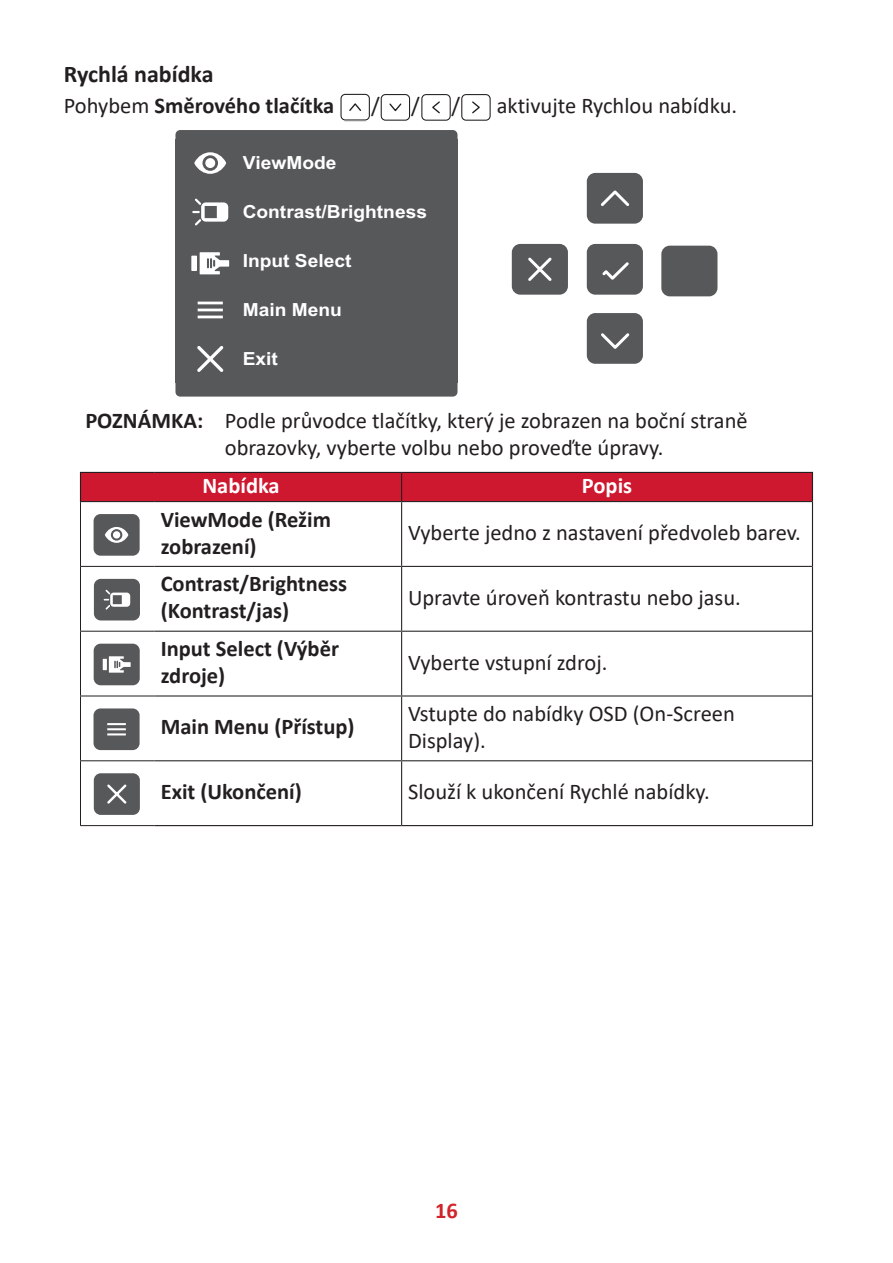
<style>
.page{position:relative;width:893px;height:1263px;background:#fff}
.page>*{position:absolute;margin:0;border:0;box-sizing:border-box;transform-origin:0 0}
.t1{font:700 24px "Calibri";color:#231f20}
.t2{font:22.5px/27px "Calibri";color:#231f20}
.t3{font:700 22.5px/27px "Calibri";color:#231f20}
.t4{font:700 22.5px "Calibri";color:#fff}
.t5{font:700 22.5px "Calibri";color:#d1232a}
.t6{font:700 18px "Arial";color:#fff;scale:1.06 1}
.s1{font-weight:400}
.s2{font-weight:700}
</style>
<div class="page">
<div style="left:340px;top:94px;width:30px;height:26px;border:1px solid #211e1e;border-radius:4px"></div>
<svg style="left:349px;top:103px;width:13px;height:8px"></svg>
<div style="left:381px;top:94px;width:29px;height:27px;border:1px solid #211e1e;border-radius:4px"></div>
<svg style="left:389px;top:103px;width:13px;height:9px"></svg>
<div style="left:421px;top:94px;width:30px;height:27px;border:1px solid #211e1e;border-radius:4px"></div>
<svg style="left:432px;top:101px;width:8px;height:13px"></svg>
<div style="left:461px;top:94px;width:30px;height:27px;border:1px solid #211e1e;border-radius:4px"></div>
<svg style="left:472px;top:101px;width:8px;height:13px"></svg>
<div style="left:175px;top:130px;width:282px;height:267px;background:#57585a;border-radius:5px"></div>
<svg style="left:197px;top:346px;width:26px;height:26px"></svg>
<div style="left:191px;top:256px;width:6px;height:15px;background:#fff"></div>
<svg style="left:200px;top:252px;width:29px;height:22px"></svg>
<hr style="left:198px;top:309px;width:25px;height:2px;background:#fff">
<hr style="left:198px;top:316px;width:25px;height:2px;background:#fff">
<hr style="left:198px;top:302px;width:25px;height:2px;background:#fff">
<svg style="left:192px;top:199px;width:36px;height:26px"></svg>
<svg style="left:194px;top:152px;width:32px;height:22px"></svg>
<div style="left:205px;top:158px;width:10px;height:10px;background:#fff;border-radius:50%"></div>
<div style="left:587px;top:173px;width:56px;height:51px;background:#57585a;border-radius:8px"></div>
<svg style="left:601px;top:190px;width:29px;height:16px"></svg>
<div style="left:587px;top:313px;width:56px;height:51px;background:#57585a;border-radius:8px"></div>
<svg style="left:601px;top:333px;width:29px;height:16px"></svg>
<div style="left:587px;top:244px;width:56px;height:51px;background:#57585a;border-radius:8px"></div>
<svg style="left:602px;top:262px;width:27px;height:18px"></svg>
<div style="left:512px;top:244px;width:56px;height:51px;background:#57585a;border-radius:8px"></div>
<svg style="left:528px;top:257px;width:24px;height:24px"></svg>
<div style="left:661px;top:246px;width:56px;height:50px;background:#57585a;border-radius:8px"></div>
<hr style="left:812px;top:502px;width:1px;height:64px;background:#231f20">
<hr style="left:812px;top:566px;width:1px;height:65px;background:#231f20">
<hr style="left:812px;top:631px;width:1px;height:65px;background:#231f20">
<hr style="left:812px;top:696px;width:1px;height:65px;background:#231f20">
<hr style="left:812px;top:761px;width:1px;height:64px;background:#231f20">
<hr style="left:154px;top:825px;width:248px;height:1px;background:#231f20">
<hr style="left:402px;top:825px;width:411px;height:1px;background:#231f20">
<div style="left:80px;top:472px;width:733px;height:30px;background:#ce182f"></div>
<hr style="left:80px;top:501px;width:74px;height:1px;background:#231f20">
<hr style="left:154px;top:501px;width:248px;height:1px;background:#231f20">
<hr style="left:402px;top:501px;width:410px;height:1px;background:#231f20">
<hr style="left:401px;top:502px;width:1px;height:64px;background:#231f20">
<hr style="left:154px;top:566px;width:248px;height:1px;background:#231f20">
<hr style="left:402px;top:566px;width:410px;height:1px;background:#231f20">
<hr style="left:401px;top:567px;width:1px;height:64px;background:#231f20">
<hr style="left:154px;top:631px;width:248px;height:1px;background:#231f20">
<hr style="left:402px;top:631px;width:410px;height:1px;background:#231f20">
<hr style="left:401px;top:632px;width:1px;height:63px;background:#231f20">
<hr style="left:154px;top:695px;width:248px;height:1px;background:#231f20">
<hr style="left:402px;top:695px;width:410px;height:1px;background:#231f20">
<hr style="left:401px;top:696px;width:1px;height:64px;background:#231f20">
<hr style="left:154px;top:760px;width:248px;height:1px;background:#231f20">
<hr style="left:402px;top:760px;width:410px;height:1px;background:#231f20">
<hr style="left:401px;top:761px;width:1px;height:64px;background:#231f20">
<hr style="left:80px;top:502px;width:1px;height:64px;background:#231f20">
<hr style="left:80px;top:566px;width:74px;height:1px;background:#231f20">
<hr style="left:80px;top:567px;width:1px;height:64px;background:#231f20">
<hr style="left:80px;top:631px;width:74px;height:1px;background:#231f20">
<hr style="left:80px;top:631px;width:1px;height:65px;background:#231f20">
<hr style="left:80px;top:696px;width:74px;height:1px;background:#231f20">
<hr style="left:80px;top:696px;width:1px;height:64px;background:#231f20">
<hr style="left:80px;top:760px;width:74px;height:1px;background:#231f20">
<hr style="left:80px;top:761px;width:1px;height:64px;background:#231f20">
<hr style="left:80px;top:825px;width:74px;height:1px;background:#231f20">
<div style="left:94px;top:514px;width:46px;height:42px;background:#57585a;border-radius:7px"></div>
<svg style="left:105px;top:527px;width:23px;height:16px"></svg>
<div style="left:113px;top:531px;width:7px;height:7px;background:#fff;border-radius:50%"></div>
<div style="left:94px;top:579px;width:46px;height:41px;background:#57585a;border-radius:7px"></div>
<svg style="left:104px;top:590px;width:26px;height:20px"></svg>
<div style="left:94px;top:644px;width:46px;height:41px;background:#57585a;border-radius:7px"></div>
<hr style="left:103px;top:659px;width:4px;height:11px;background:#fff">
<svg style="left:109px;top:656px;width:22px;height:17px"></svg>
<div style="left:94px;top:708px;width:46px;height:42px;background:#57585a;border-radius:7px"></div>
<svg style="left:107px;top:723px;width:19px;height:12px"></svg>
<div style="left:94px;top:773px;width:46px;height:42px;background:#57585a;border-radius:7px"></div>
<svg style="left:107px;top:784px;width:20px;height:20px"></svg>
<p class="t1" style="left:64px;top:57px;width:151px">Rychlá nabídka</p>
<p class="t3" style="left:64px;top:92px;width:272px"><span class="s1">Pohybem</span> Směrového tlačítka</p>
<p class="t2" style="left:371px;top:91px;width:10px">/</p>
<p class="t2" style="left:411px;top:91px;width:10px">/</p>
<p class="t2" style="left:451px;top:91px;width:10px">/</p>
<p class="t2" style="left:497px;top:91px;width:242px">aktivujte Rychlou nabídku.</p>
<p class="t6" style="left:243px;top:150px;width:90px">ViewMode</p>
<p class="t6" style="left:243px;top:199px;width:175px">Contrast/Brightness</p>
<p class="t6" style="left:243px;top:248px;width:104px">Input Select</p>
<p class="t6" style="left:243px;top:297px;width:95px">Main Menu</p>
<p class="t6" style="left:243px;top:346px;width:35px">Exit</p>
<p class="t2" style="left:225px;top:406px;width:524px;text-indent:-139px"><span class="s2">POZNÁMKA:</span> Podle průvodce tlačítky, který je zobrazen na boční straně obrazovky, vyberte volbu nebo proveďte úpravy.</p>
<p class="t4" style="left:202px;top:470px;width:79px">Nabídka</p>
<p class="t4" style="left:582px;top:470px;width:52px">Popis</p>
<p class="t3" style="left:161px;top:505px;width:172px">ViewMode (Režim zobrazení)</p>
<p class="t2" style="left:408px;top:518px;width:394px">Vyberte jedno z nastavení předvoleb barev.</p>
<p class="t3" style="left:161px;top:570px;width:188px">Contrast/Brightness (Kontrast/jas)</p>
<p class="t3" style="left:161px;top:635px;width:180px">Input Select (Výběr zdroje)</p>
<p class="t3" style="left:161px;top:713px;width:195px">Main Menu (Přístup)</p>
<p class="t2" style="left:408px;top:583px;width:334px">Upravte úroveň kontrastu nebo jasu.</p>
<p class="t2" style="left:408px;top:648px;width:201px">Vyberte vstupní zdroj.</p>
<p class="t2" style="left:408px;top:699px;width:328px">Vstupte do nabídky OSD (On-Screen<br>Display).</p>
<p class="t3" style="left:161px;top:778px;width:143px">Exit (Ukončení)</p>
<p class="t2" style="left:408px;top:778px;width:303px">Slouží k ukončení Rychlé nabídky.</p>
<p class="t5" style="left:435px;top:1194px;width:24px">16</p>
</div>
